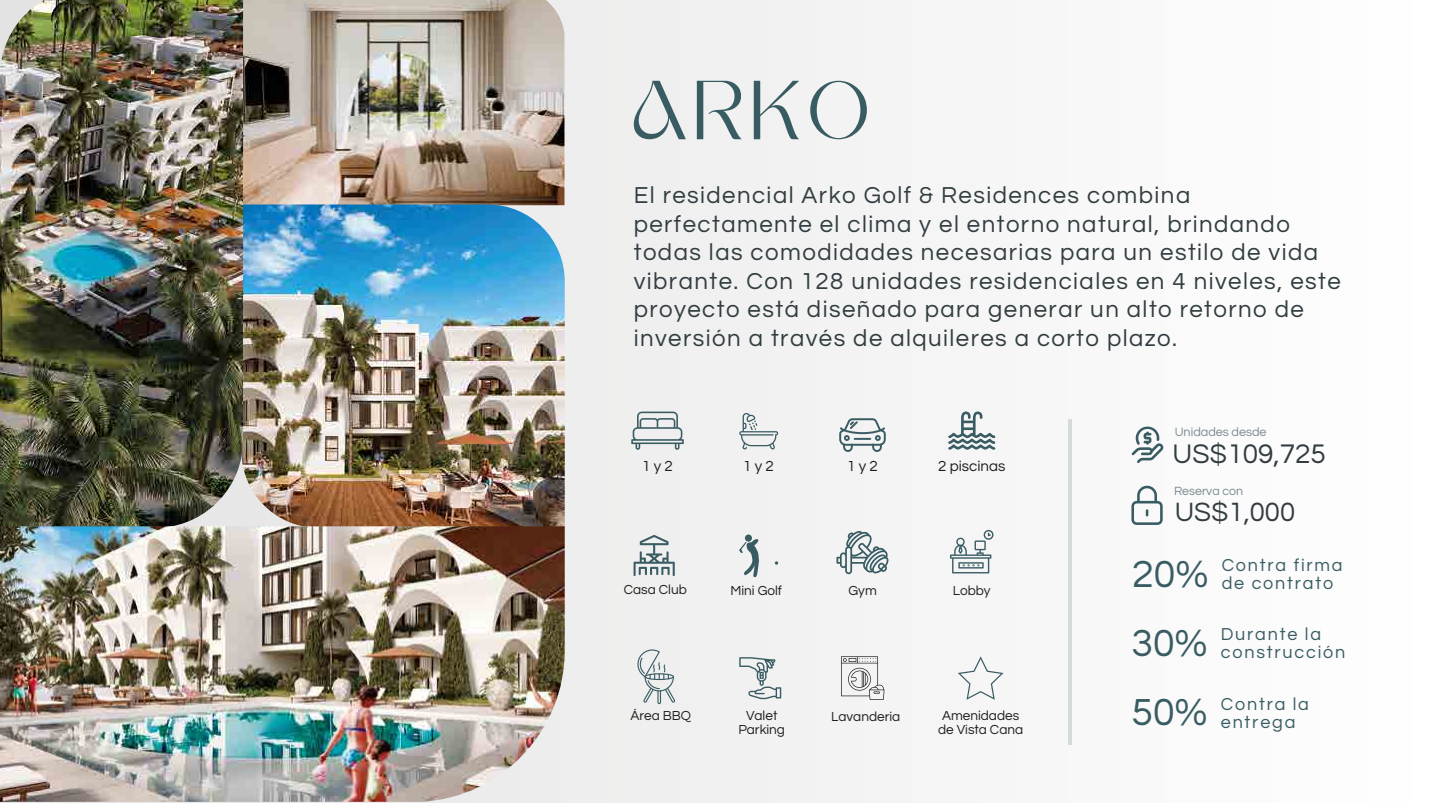
<style>
.page{position:relative;width:1440px;height:810px;background:#fff}
.page>*{position:absolute;margin:0;border:0;box-sizing:border-box;transform-origin:0 0}
.t1{font:78px "KENAO";color:#395c63}
.t2{font:28px "Questrial";color:#313d40}
.t3{font:27.5px "Questrial";color:#313d40}
.t4{font:24px/28.5px "Questrial";letter-spacing:.06em;color:#313d40}
.t5{font:18px/18px "Questrial";letter-spacing:.1em;color:#395c63}
.t6{font:15.1px "Questrial";color:#1d1d1b}
.t7{font:13.6px/13.5px "Questrial";color:#1d1d1b;text-align:center}
.t8{font:12.6px "Questrial";color:#7a8b90}
.t9{font:12.4px "Questrial";color:#7a8b90}
.s1{font-size:39.2px}
</style>
<div class="page">
<div style="left:0;top:0;width:1440px;height:802px;background:#f6f6f6"></div>
<img style="left:243px;top:0;width:321px;height:204px">
<img style="left:243px;top:204px;width:322px;height:322px">
<img style="left:0;top:0;width:243px;height:526px">
<img style="left:0;top:526px;width:565px;height:276px">
<svg style="left:634px;top:535px;width:41px;height:41px"></svg>
<svg style="left:631px;top:412px;width:53px;height:38px"></svg>
<svg style="left:739px;top:412px;width:39px;height:37px"></svg>
<svg style="left:839px;top:418px;width:47px;height:34px"></svg>
<svg style="left:948px;top:412px;width:47px;height:38px"></svg>
<hr style="left:1068px;top:420px;width:3px;height:325px;background:#7a8b90">
<svg style="left:1132px;top:427px;width:31px;height:36px"></svg>
<svg style="left:1131px;top:486px;width:32px;height:39px"></svg>
<svg style="left:775px;top:561px;width:3px;height:4px"></svg>
<svg style="left:739px;top:539px;width:20px;height:39px"></svg>
<div style="left:745px;top:535px;width:7px;height:7px;background:#395c63;border-radius:50%"></div>
<svg style="left:958px;top:656px;width:46px;height:44px"></svg>
<svg style="left:836px;top:531px;width:53px;height:43px"></svg>
<svg style="left:950px;top:530px;width:43px;height:43px"></svg>
<svg style="left:637px;top:649px;width:38px;height:55px"></svg>
<svg style="left:841px;top:656px;width:43px;height:44px"></svg>
<svg style="left:739px;top:657px;width:42px;height:42px"></svg>
<h1 class="t1" style="left:634px;top:66px;width:244px">ARKO</h1>
<p class="t4" style="left:634px;top:182px;width:709px">El residencial Arko Golf &amp; Residences combina perfectamente el clima y el entorno natural, brindando todas las comodidades necesarias para un estilo de vida vibrante. Con 128 unidades residenciales en 4 niveles, este proyecto está diseñado para generar un alto retorno de inversión a través de alquileres a corto plazo.</p>
<p class="t6" style="left:642px;top:458px;width:32px">1y2</p>
<p class="t6" style="left:743px;top:458px;width:32px">1y2</p>
<p class="t6" style="left:847px;top:459px;width:32px">1y2</p>
<p class="t6" style="left:938px;top:458px;width:69px">2 piscinas</p>
<p class="t7" style="left:624px;top:583px;width:64px">Casa Club</p>
<p class="t7" style="left:731px;top:584px;width:53px">Mini Golf</p>
<p class="t7" style="left:953px;top:584px;width:39px">Lobby</p>
<p class="t7" style="left:848px;top:584px;width:30px">Gym</p>
<p class="t7" style="left:630px;top:709px;width:62px">Área BBQ</p>
<p class="t7" style="left:831px;top:710px;width:71px">Lavanderia</p>
<p class="t7" style="left:938px;top:710px;width:87px;text-align:left">Amenidades de Vista Cana</p>
<p class="t7" style="left:738px;top:710px;width:48px">Valet<br>Parking</p>
<p class="t8" style="left:1175px;top:426px;width:93px">Unidades desde</p>
<p class="t2" style="left:1173px;top:440px;width:155px">US$109,725</p>
<p class="t9" style="left:1174px;top:485px;width:71px">Reserva con</p>
<p class="t3" style="left:1175px;top:498px;width:122px">US$1,000</p>
<p class="t5" style="left:1222px;top:556px;width:122px;text-indent:-89px"><span class="s1">20%</span> Contra firma de contrato</p>
<p class="t5" style="left:1221px;top:626px;width:126px;text-indent:-89px"><span class="s1">30%</span> Durante la construcción</p>
<p class="t5" style="left:1221px;top:695px;width:90px;text-indent:-89px"><span class="s1">50%</span> Contra la entrega</p>
</div>
